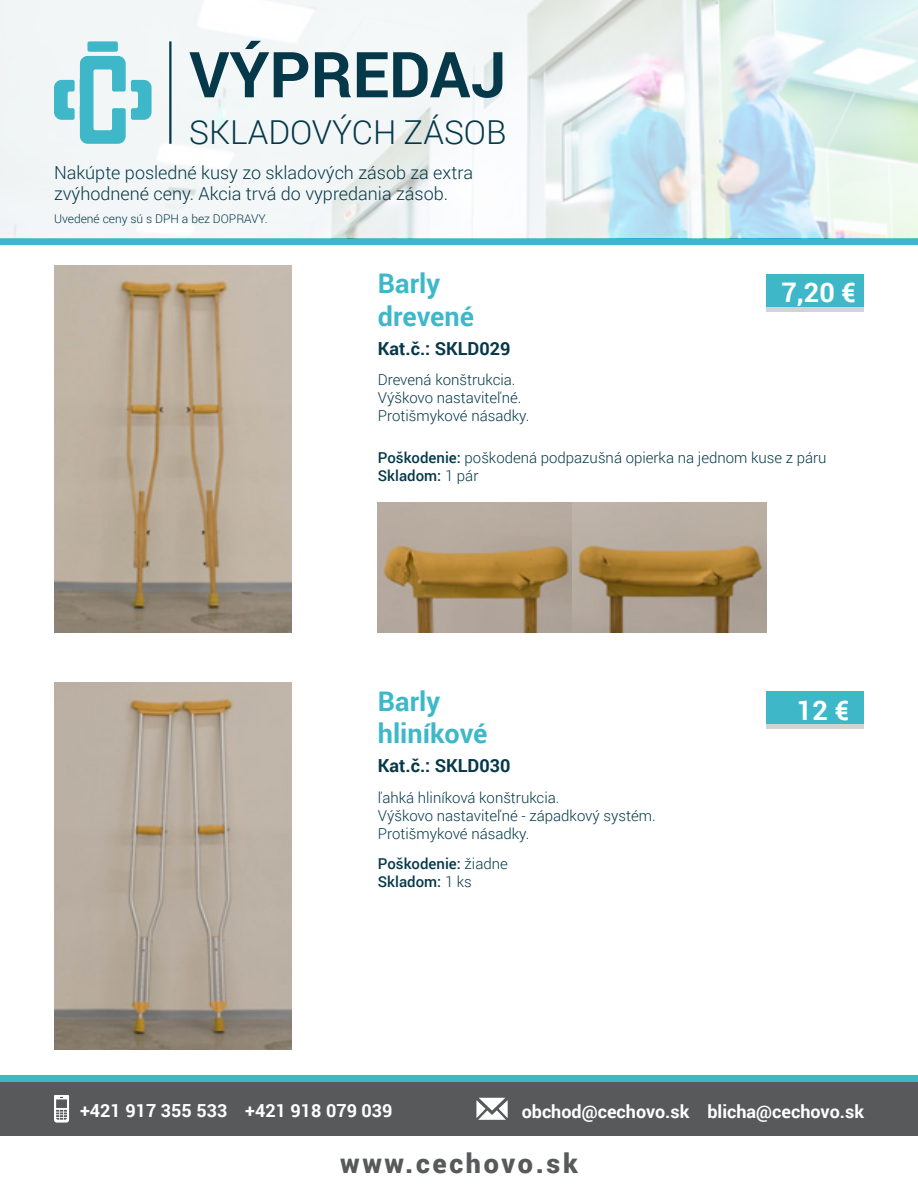
<style>
.page{position:relative;width:918px;height:1188px;background:#fff}
.page>*{position:absolute;margin:0;border:0;box-sizing:border-box;transform-origin:0 0}
.t1{font:700 63.3px "Roboto";color:#053849}
.t2{font:300 33px "Roboto";color:#053849}
.t3{font:700 27px/32.4px "Roboto";color:#3eb8c9}
.t4{font:900 27px "Roboto";letter-spacing:.1em;color:#58595b}
.t5{font:700 27px "Roboto";color:#fff}
.t6{font:300 18px/21.6px "Roboto";color:#053849}
.t7{font:700 18px "Roboto";color:#fff}
.t8{font:700 18px "Roboto";color:#053849}
.t9{font:300 15px/18px "Roboto";color:#053849}
.t10{font:500 15px/18px "Roboto";color:#053849}
.t11{font:300 12px "Roboto";color:#053849}
.s1{font-weight:500}
.s2{font-weight:300}
</style>
<div class="page">
<div style="left:0;top:1082px;width:918px;height:54px;background:#58595b"></div>
<div style="left:0;top:1076px;width:918px;height:6px;background:#3eb8c9"></div>
<div style="left:0;top:239px;width:918px;height:6px;background:#3eb8c9"></div>
<svg style="left:54px;top:1095px;width:15px;height:28px"></svg>
<svg style="left:476px;top:1098px;width:32px;height:22px"></svg>
<img style="left:0;top:0;width:918px;height:239px">
<svg style="left:54px;top:41px;width:98px;height:103px"></svg>
<hr style="left:169px;top:41px;width:3px;height:103px;background:#053849">
<img style="left:54px;top:265px;width:238px;height:367px">
<img style="left:54px;top:682px;width:238px;height:368px">
<div style="left:767px;top:691px;width:97px;height:33px;background:#3eb8c9"></div>
<div style="left:767px;top:274px;width:97px;height:33px;background:#3eb8c9"></div>
<div style="left:767px;top:724px;width:97px;height:5px;background:#d1d3d4"></div>
<div style="left:767px;top:307px;width:97px;height:5px;background:#d1d3d4"></div>
<img style="left:378px;top:503px;width:388px;height:129px">
<h1 class="t1" style="left:189px;top:30px;width:319px">VÝPREDAJ</h1>
<h2 class="t2" style="left:189px;top:109px;width:319px">SKLADOVÝCH ZÁSOB</h2>
<p class="t6" style="left:54px;top:161px;width:421px">Nakúpte posledné kusy zo skladových zásob za extra zvýhodnené ceny. Akcia trvá do vypredania zásob.</p>
<p class="t11" style="left:54px;top:210px;width:215px">Uvedené ceny sú s DPH a bez DOPRAVY.</p>
<h3 class="t3" style="left:378px;top:267px;width:98px">Barly drevené</h3>
<p class="t8" style="left:378px;top:335px;width:134px">Kat.č.: SKLD029</p>
<p class="t9" style="left:378px;top:371px;width:153px">Drevená konštrukcia.<br>Výškovo nastaviteľné.<br>Protišmykové násadky.</p>
<h3 class="t5" style="left:781px;top:274px;width:76px">7,20 €</h3>
<p class="t9" style="left:378px;top:448px;width:450px"><span class="s1">Poškodenie:</span> poškodená podpazušná opierka na jednom kuse z páru<br><span class="s1">Skladom:</span> 1 pár</p>
<h3 class="t3" style="left:378px;top:684px;width:111px">Barly hliníkové</h3>
<p class="t8" style="left:378px;top:753px;width:134px">Kat.č.: SKLD030</p>
<p class="t9" style="left:378px;top:788px;width:279px">ľahká hliníková konštrukcia.<br>Výškovo nastaviteľné - západkový systém.<br>Protišmykové násadky.</p>
<p class="t10" style="left:378px;top:854px;width:131px">Poškodenie: <span class="s2">žiadne<br></span>Skladom: <span class="s2">1 ks</span></p>
<h3 class="t5" style="left:797px;top:691px;width:54px">12 €</h3>
<p class="t7" style="left:80px;top:1098px;width:314px">+421 917 355 533 +421 918 079 039</p>
<p class="t7" style="left:522px;top:1099px;width:344px">obchod@cechovo.sk blicha@cechovo.sk</p>
<h3 class="t4" style="left:340px;top:1144px;width:239px">www.cechovo.sk</h3>
</div>
